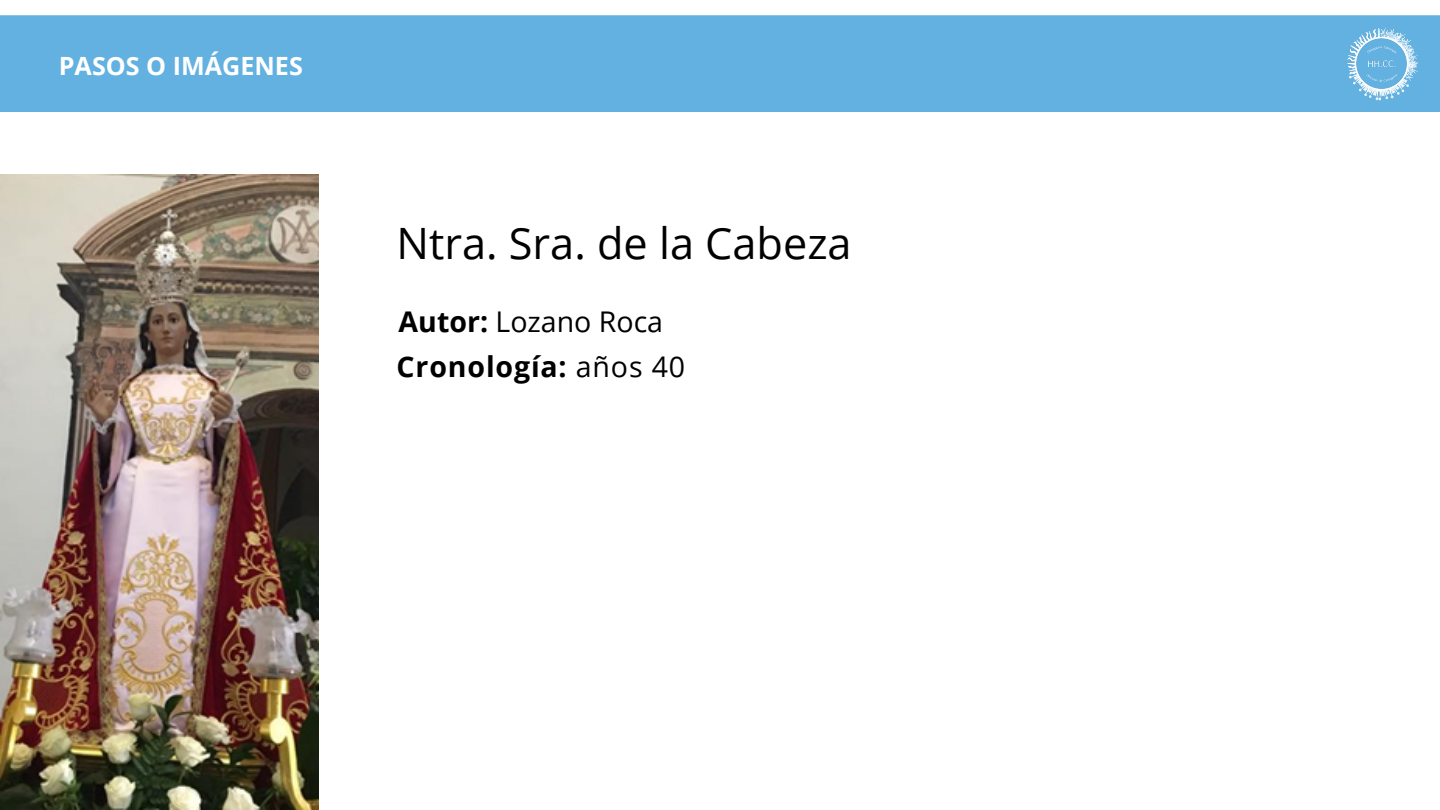
<style>
.page{position:relative;width:1440px;height:810px;background:#fff}
.page>*{position:absolute;margin:0;border:0;box-sizing:border-box;transform-origin:0 0}
.t1{font:43.2px "Open Sans";color:#000}
.t2{font:700 28.5px/44.2px "Open Sans";letter-spacing:.03em;color:#000}
.t3{font:700 25.2px "Open Sans";color:#fff}
.s1{font-weight:400}
</style>
<div class="page">
<div style="left:0;top:15px;width:1325px;height:97px;background:#62b1e1"></div>
<img style="left:1325px;top:15px;width:115px;height:97px">
<img style="left:0;top:174px;width:319px;height:636px">
<p class="t3" style="left:59px;top:48px;width:245px">PASOS O IMÁGENES</p>
<h1 class="t1" style="left:397px;top:213px;width:457px">Ntra. Sra. de la Cabeza</h1>
<p class="t2" style="left:397px;top:299px;width:290px">Autor: <span class="s1">Lozano Roca<br></span>Cronología: <span class="s1">años 40</span></p>
</div>
